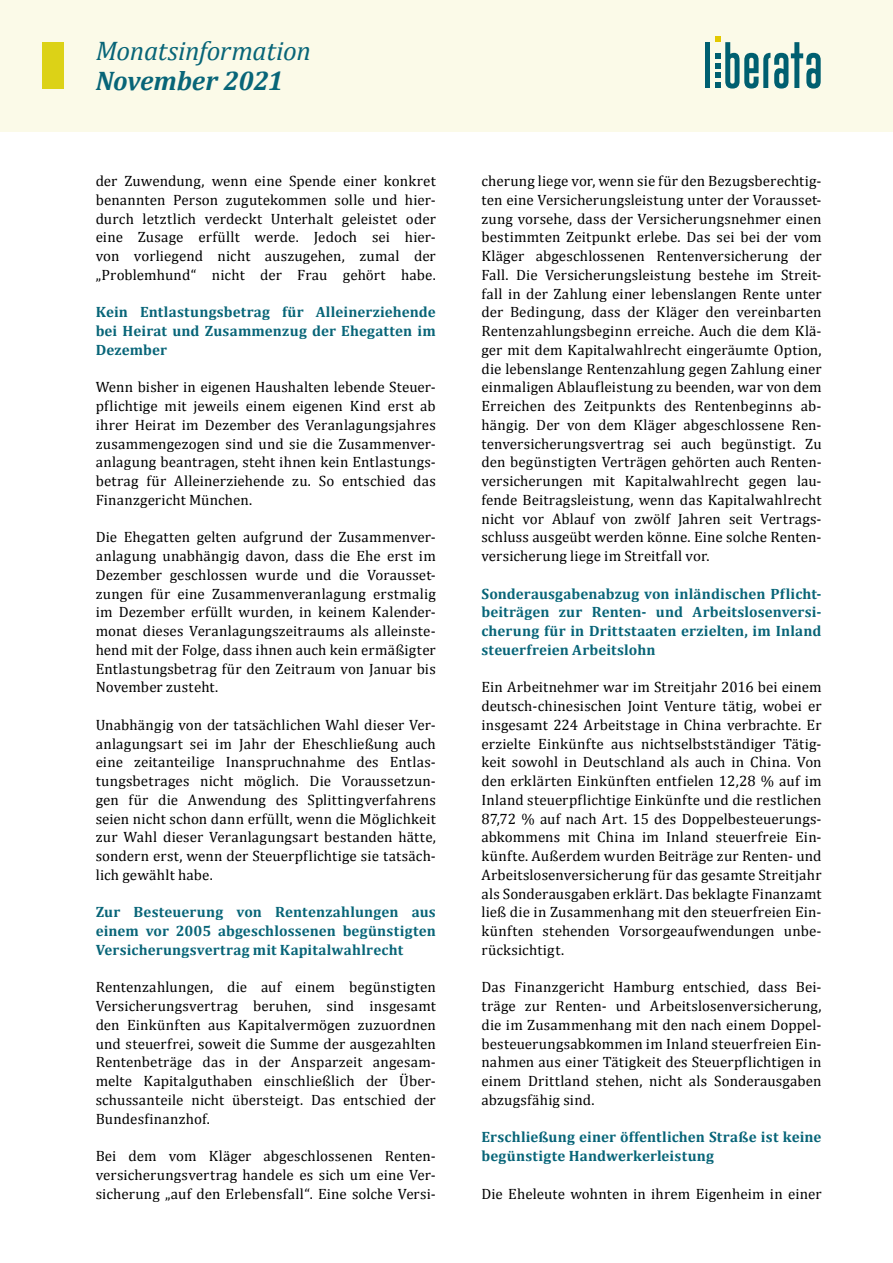
<style>
.page{position:relative;width:893px;height:1263px;background:#fff}
.page>*{position:absolute;margin:0;border:0;box-sizing:border-box;transform-origin:0 0}
.t1{font:italic 27px "Cambria";letter-spacing:-.015em;color:#086578}
.t2{font:italic 700 27px "Cambria";letter-spacing:-.015em;color:#086578}
.t3{font:15px/18.8px "Cambria";letter-spacing:.005em;color:#000;text-align:justify}
.t4{font:700 15px/18.8px "Cambria";letter-spacing:.01em;color:#086578;text-align:justify}
</style>
<div class="page">
<div style="left:0;top:0;width:893px;height:132px;background:#fbfae8"></div>
<div style="left:43px;top:43px;width:21px;height:46px;background:#dcd217"></div>
<div style="left:705px;top:42px;width:5px;height:46px;background:#005f70"></div>
<svg style="left:715px;top:37px;width:106px;height:52px"></svg>
<h1 class="t1" style="left:96px;top:32px;width:217px">Monatsinformation</h1>
<h1 class="t2" style="left:96px;top:62px;width:189px">November 2021</h1>
<p class="t3" style="left:96px;top:172px;width:342px">der Zuwendung, wenn eine Spende einer konkret benannten Person zugutekommen solle und hier&shy;durch letztlich verdeckt Unterhalt geleistet oder eine Zusage erfüllt werde. Jedoch sei hier&shy;von vorliegend nicht auszugehen, zumal der „Problemhund“ nicht der Frau gehört habe.</p>
<p class="t4" style="left:96px;top:302px;width:342px">Kein Entlastungsbetrag für Alleinerziehende bei Heirat und Zusammenzug der Ehegatten im Dezember</p>
<p class="t3" style="left:96px;top:378px;width:342px">Wenn bisher in eigenen Haushalten lebende Steuer&shy;pflichtige mit jeweils einem eigenen Kind erst ab ihrer Heirat im Dezember des Veranlagungsjahres zusammengezogen sind und sie die Zusammenver&shy;anlagung beantragen, steht ihnen kein Entlastungs&shy;betrag für Alleinerziehende zu. So entschied das Finanzgericht München.</p>
<p class="t3" style="left:96px;top:528px;width:342px">Die Ehegatten gelten aufgrund der Zusammenver&shy;anlagung unabhängig davon, dass die Ehe erst im Dezember geschlossen wurde und die Vorausset&shy;zungen für eine Zusammenveranlagung erstmalig im Dezember erfüllt wurden, in keinem Kalender&shy;monat dieses Veranlagungszeitraums als alleinste&shy;hend mit der Folge, dass ihnen auch kein ermäßigter Entlastungsbetrag für den Zeitraum von Januar bis November zusteht.</p>
<p class="t3" style="left:96px;top:715px;width:342px">Unabhängig von der tatsächlichen Wahl dieser Ver&shy;anlagungsart sei im Jahr der Eheschließung auch eine zeitanteilige Inanspruchnahme des Entlas&shy;tungsbetrages nicht möglich. Die Voraussetzun&shy;gen für die Anwendung des Splittingverfahrens seien nicht schon dann erfüllt, wenn die Möglichkeit zur Wahl dieser Veranlagungsart bestanden hätte, sondern erst, wenn der Steuerpflichtige sie tatsäch&shy;lich gewählt habe.</p>
<p class="t4" style="left:96px;top:902px;width:342px">Zur Besteuerung von Rentenzahlungen aus einem vor 2005 abgeschlossenen begünstigten Versicherungsvertrag mit Kapitalwahlrecht</p>
<p class="t3" style="left:96px;top:978px;width:342px">Rentenzahlungen, die auf einem begünstigten Versicherungsvertrag beruhen, sind insgesamt den Einkünften aus Kapitalvermögen zuzuordnen und steuerfrei, soweit die Summe der ausgezahlten Rentenbeträge das in der Ansparzeit angesam&shy;melte Kapitalguthaben einschließlich der Über&shy;schussanteile nicht übersteigt. Das entschied der Bundesfinanzhof.</p>
<p class="t3" style="left:96px;top:1147px;width:342px">Bei dem vom Kläger abgeschlossenen Renten&shy;versicherungsvertrag handele es sich um eine Ver&shy;sicherung „auf den Erlebensfall“. Eine solche Versi-</p>
<p class="t3" style="left:481px;top:172px;width:342px">cherung liege vor, wenn sie für den Bezugsberechtig&shy;ten eine Versicherungsleistung unter der Vorausset&shy;zung vorsehe, dass der Versicherungsnehmer einen bestimmten Zeitpunkt erlebe. Das sei bei der vom Kläger abgeschlossenen Rentenversicherung der Fall. Die Versicherungsleistung bestehe im Streit&shy;fall in der Zahlung einer lebenslangen Rente unter der Bedingung, dass der Kläger den vereinbarten Rentenzahlungsbeginn erreiche. Auch die dem Klä&shy;ger mit dem Kapitalwahlrecht eingeräumte Option, die lebenslange Rentenzahlung gegen Zahlung einer einmaligen Ablaufleistung zu beenden, war von dem Erreichen des Zeitpunkts des Rentenbeginns ab&shy;hängig. Der von dem Kläger abgeschlossene Ren&shy;tenversicherungsvertrag sei auch begünstigt. Zu den begünstigten Verträgen gehörten auch Renten&shy;versicherungen mit Kapitalwahlrecht gegen lau&shy;fende Beitragsleistung, wenn das Kapitalwahlrecht nicht vor Ablauf von zwölf Jahren seit Vertrags&shy;schluss ausgeübt werden könne. Eine solche Renten&shy;versicherung liege im Streitfall vor.</p>
<p class="t4" style="left:481px;top:584px;width:342px">Sonderausgabenabzug von inländischen Pflicht&shy;beiträgen zur Renten- und Arbeitslosenversi&shy;cherung für in Drittstaaten erzielten, im Inland steuerfreien Arbeitslohn</p>
<p class="t3" style="left:481px;top:678px;width:342px">Ein Arbeitnehmer war im Streitjahr 2016 bei einem deutsch-chinesischen Joint Venture tätig, wobei er insgesamt 224 Arbeitstage in China verbrachte. Er erzielte Einkünfte aus nichtselbstständiger Tätig&shy;keit sowohl in Deutschland als auch in China. Von den erklärten Einkünften entfielen 12,28 % auf im Inland steuerpflichtige Einkünfte und die restlichen 87,72 % auf nach Art. 15 des Doppelbesteuerungs&shy;abkommens mit China im Inland steuerfreie Ein&shy;künfte. Außerdem wurden Beiträge zur Renten- und Arbeitslosenversicherung für das gesamte Streitjahr als Sonderausgaben erklärt. Das beklagte Finanzamt ließ die in Zusammenhang mit den steuerfreien Ein&shy;künften stehenden Vorsorgeaufwendungen unbe&shy;rücksichtigt.</p>
<p class="t3" style="left:481px;top:978px;width:342px">Das Finanzgericht Hamburg entschied, dass Bei&shy;träge zur Renten- und Arbeitslosenversicherung, die im Zusammenhang mit den nach einem Doppel&shy;besteuerungsabkommen im Inland steuerfreien Ein&shy;nahmen aus einer Tätigkeit des Steuerpflichtigen in einem Drittland stehen, nicht als Sonderausgaben abzugsfähig sind.</p>
<p class="t4" style="left:481px;top:1127px;width:342px">Erschließung einer öffentlichen Straße ist keine begünstigte Handwerkerleistung</p>
<p class="t3" style="left:481px;top:1184px;width:342px">Die Eheleute wohnten in ihrem Eigenheim in einer</p>
</div>
